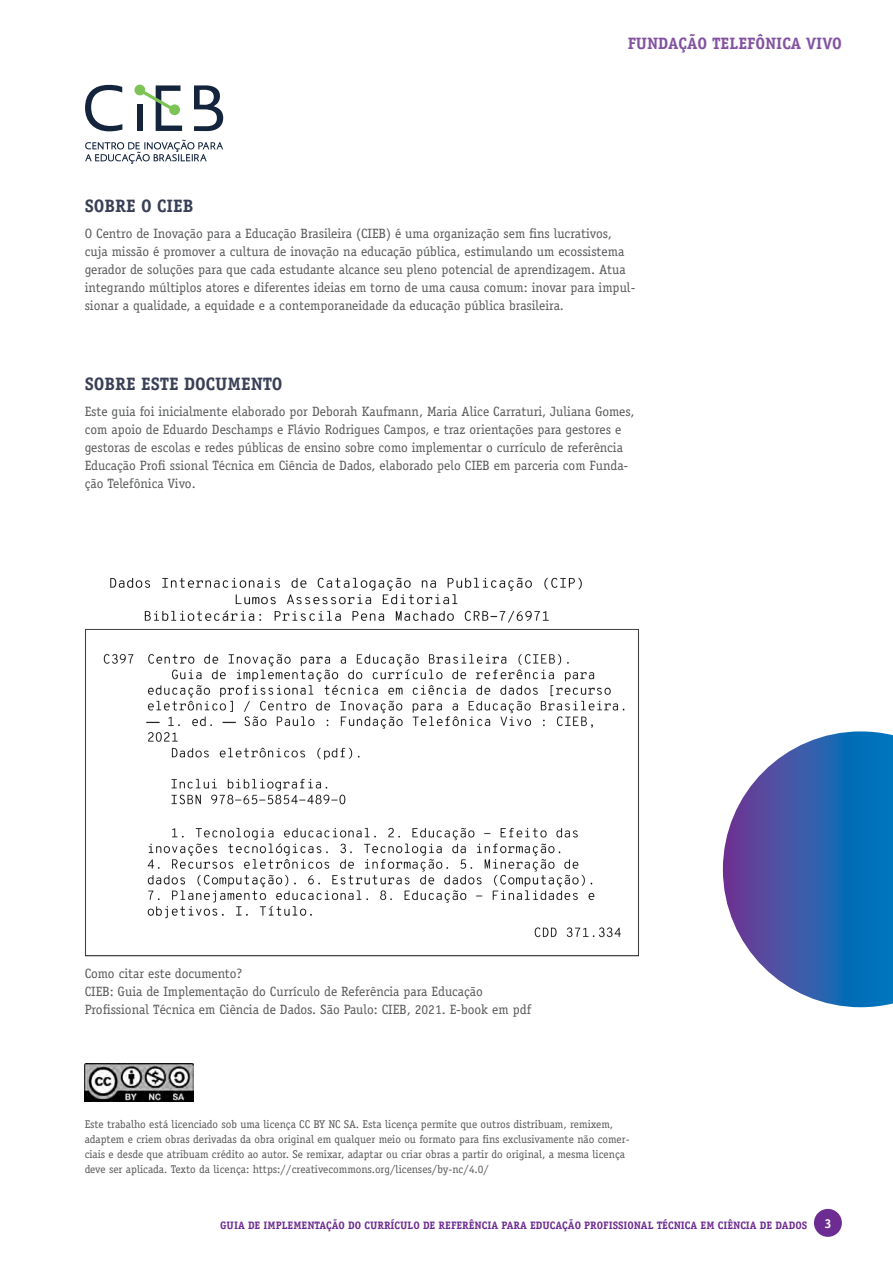
<style>
.page{position:relative;width:893px;height:1263px;background:#fff}
.page>*{position:absolute;margin:0;border:0;box-sizing:border-box;transform-origin:0 0}
.t1{font:700 18px "Officina Serif";color:#393f55}
.t2{font:700 16.5px "Officina Serif";color:#8252a1}
.t3{font:13.5px/18px "Officina Serif";color:#58595b}
.t4{font:700 12.9px "Officina Serif";color:#fff}
.t5{font:11.25px/15px "Officina Serif";color:#58595b}
.t6{font:700 10.8px "Officina Serif";color:#6d2c91}
</style>
<div class="page">
<div style="left:814px;top:1209px;width:28px;height:28px;background:#6d2c91;border-radius:50%"></div>
<img style="left:85px;top:1064px;width:109px;height:38px">
<svg style="left:723px;top:731px;width:170px;height:276px"></svg>
<svg style="left:85px;top:140px;width:138px;height:24px"></svg>
<svg style="left:85px;top:85px;width:37px;height:46px"></svg>
<div style="left:137px;top:105px;width:5px;height:26px;background:#14243d"></div>
<svg style="left:194px;top:85px;width:29px;height:46px"></svg>
<div style="left:134px;top:85px;width:11px;height:10px;background:#7ec356;border-radius:50%"></div>
<svg style="left:139px;top:85px;width:43px;height:46px"></svg>
<img style="left:85px;top:577px;width:554px;height:380px">
<p class="t2" style="left:628px;top:33px;width:216px">FUNDAÇÃO TELEFÔNICA VIVO</p>
<h1 class="t1" style="left:85px;top:195px;width:110px">SOBRE O CIEB</h1>
<p class="t3" style="left:85px;top:225px;width:552px">O Centro de Inovação para a Educação Brasileira (CIEB) é uma organização sem fins lucrativos, cuja missão é promover a cultura de inovação na educação pública, estimulando um ecossistema gerador de soluções para que cada estudante alcance seu pleno potencial de aprendizagem. Atua integrando múltiplos atores e diferentes ideias em torno de uma causa comum: inovar para impul&shy;sionar a qualidade, a equidade e a contemporaneidade da educação pública brasileira.</p>
<h1 class="t1" style="left:85px;top:372px;width:199px">SOBRE ESTE DOCUMENTO</h1>
<p class="t3" style="left:85px;top:403px;width:551px">Este guia foi inicialmente elaborado por Deborah Kaufmann, Maria Alice Carraturi, Juliana Gomes, com apoio de Eduardo Deschamps e Flávio Rodrigues Campos, e traz orientações para gestores e gestoras de escolas e redes públicas de ensino sobre como implementar o currículo de referência Educação Profi ssional Técnica em Ciência de Dados, elaborado pelo CIEB em parceria com Funda&shy;ção Telefônica Vivo.</p>
<p class="t3" style="left:85px;top:964px;width:448px">Como citar este documento?<br>CIEB: Guia de Implementação do Currículo de Referência para Educação<br>Profissional Técnica em Ciência de Dados. São Paulo: CIEB, 2021. E-book em pdf</p>
<p class="t5" style="left:85px;top:1116px;width:546px">Este trabalho está licenciado sob uma licença CC BY NC SA. Esta licença permite que outros distribuam, remixem, adaptem e criem obras derivadas da obra original em qualquer meio ou formato para fins exclusivamente não comer&shy;ciais e desde que atribuam crédito ao autor. Se remixar, adaptar ou criar obras a partir do original, a mesma licença deve ser aplicada. Texto da licença: https://creativecommons.org/licenses/by-nc/4.0/</p>
<p class="t6" style="left:220px;top:1218px;width:589px">GUIA DE IMPLEMENTAÇÃO DO CURRÍCULO DE REFERÊNCIA PARA EDUCAÇÃO PROFISSIONAL TÉCNICA EM CIÊNCIA DE DADOS</p>
<p class="t4" style="left:824px;top:1215px;width:9px">3</p>
</div>
